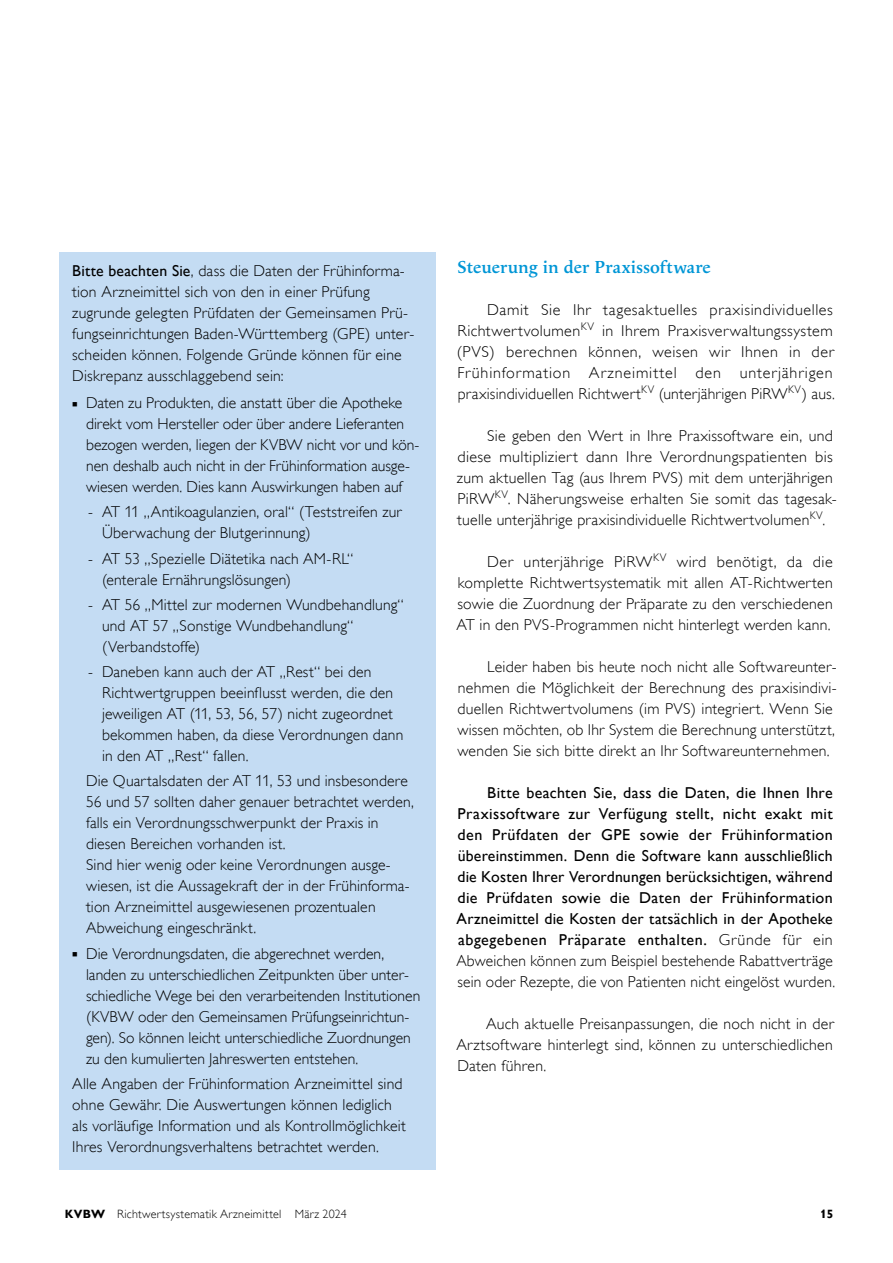
<style>
.page{position:relative;width:893px;height:1263px;background:#fff}
.page>*{position:absolute;margin:0;border:0;box-sizing:border-box;transform-origin:0 0}
._01_-_CopyHead_-_12{font:600 18px "Apolline Std";letter-spacing:-.005em;color:#0096d6}
.Fazit_-Bullet_schwar{font:300 15.75px/21px "Gill Alt One";letter-spacing:.005em;color:#000}
._03_-_Copy_mEinzug{font:300 15.75px/21px "Gill Alt One";letter-spacing:.02em;color:#000}
._03_-_Copy_mEinzug-2{font:15.75px/21px "Gill Alt One";letter-spacing:.02em;color:#000}
.xx_02_Info_Copy_-_10{font:300 15.75px/21px "Gill Alt One";letter-spacing:.01em;color:#000}
.t1{font:300 12px "Gill Alt One";letter-spacing:.02em;color:#000}
.t2{font:700 12px "Gill Alt One";color:#000}
.s1{font-weight:400}
.s2{font-weight:300}
.s3{font-weight:700}
</style>
<div class="page">
<div style="left:60px;top:252px;width:376px;height:917px;background:#c4dcf3"></div>
<p class="xx_02_Info_Copy_-_10" style="left:72px;top:260px;width:343px"><span class="s1">Bitte beachten Sie</span>, dass die Daten der Frühinforma&shy;tion Arzneimittel sich von den in einer Prüfung zugrunde gelegten Prüfdaten der Gemeinsamen Prü&shy;fungseinrichtungen Baden-Württemberg (GPE) unter&shy;scheiden können. Folgende Gründe können für eine Diskrepanz ausschlaggebend sein:</p>
<p class="Fazit_-Bullet_schwar" style="left:86px;top:392px;width:335px">Daten zu Produkten, die anstatt über die Apotheke direkt vom Hersteller oder über andere Lieferanten bezogen werden, liegen der KVBW nicht vor und kön&shy;nen deshalb auch nicht in der Frühinformation ausge&shy;wiesen werden. Dies kann Auswirkungen haben auf</p>
<p class="Fazit_-Bullet_schwar" style="left:102px;top:501px;width:301px;text-indent:-14px">- AT 11 „Antikoagulanzien, oral“ (Teststreifen zur<br>Überwachung der Blutgerinnung)</p>
<p class="Fazit_-Bullet_schwar" style="left:102px;top:548px;width:253px;text-indent:-14px">- AT 53 „Spezielle Diätetika nach AM-RL“ (enterale Ernährungslösungen)</p>
<p class="Fazit_-Bullet_schwar" style="left:102px;top:594px;width:303px;text-indent:-14px">- AT 56 „Mittel zur modernen Wundbehandlung“ und AT 57 „Sonstige Wundbehandlung“ (Verbandstoffe)</p>
<p class="Fazit_-Bullet_schwar" style="left:102px;top:661px;width:303px;text-indent:-14px">- Daneben kann auch der AT „Rest“ bei den Richtwertgruppen beeinflusst werden, die den jeweiligen AT (11, 53, 56, 57) nicht zugeordnet bekommen haben, da diese Verordnungen dann in den AT „Rest“ fallen.</p>
<p class="Fazit_-Bullet_schwar" style="left:86px;top:770px;width:329px">Die Quartalsdaten der AT 11, 53 und insbesondere 56 und 57 sollten daher genauer betrachtet werden, falls ein Verordnungsschwerpunkt der Praxis in diesen Bereichen vorhanden ist.<br>Sind hier wenig oder keine Verordnungen ausge&shy;wiesen, ist die Aussagekraft der in der Frühinforma&shy;tion Arzneimittel ausgewiesenen prozentualen Abweichung eingeschränkt.</p>
<p class="Fazit_-Bullet_schwar" style="left:86px;top:943px;width:336px">Die Verordnungsdaten, die abgerechnet werden, landen zu unterschiedlichen Zeitpunkten über unter&shy;schiedliche Wege bei den verarbeitenden Institutionen (KVBW oder den Gemeinsamen Prüfungseinrichtun&shy;gen). So können leicht unterschiedliche Zuordnungen zu den kumulierten Jahreswerten entstehen.</p>
<p class="xx_02_Info_Copy_-_10" style="left:72px;top:1073px;width:335px">Alle Angaben der Frühinformation Arzneimittel sind ohne Gewähr. Die Auswertungen können lediglich als vorläufige Information und als Kontrollmöglichkeit Ihres Verordnungsverhaltens betrachtet werden.</p>
<p class="_01_-_CopyHead_-_12" style="left:457px;top:256px;width:255px">Steuerung in der Praxissoftware</p>
<p class="_03_-_Copy_mEinzug" style="left:457px;top:299px;width:380px;text-indent:30px">Damit Sie Ihr tagesaktuelles praxisindividuelles Richtwertvolumen<sup>KV</sup> in Ihrem Praxisverwaltungssystem (PVS) berechnen können, weisen wir Ihnen in der Frühinformation Arzneimittel den unterjährigen praxisindividuellen Richtwert<sup>KV</sup> (unterjährigen PiRW<sup>KV</sup>) aus.</p>
<p class="_03_-_Copy_mEinzug" style="left:457px;top:425px;width:381px;text-indent:30px">Sie geben den Wert in Ihre Praxissoftware ein, und diese multipliziert dann Ihre Verordnungspatienten bis zum aktuellen Tag (aus Ihrem PVS) mit dem unterjährigen PiRW<sup>KV</sup>. Näherungsweise erhalten Sie somit das tagesak&shy;tuelle unterjährige praxisindividuelle Richtwertvolumen<sup>KV</sup>.</p>
<p class="_03_-_Copy_mEinzug" style="left:456px;top:551px;width:378px;text-align:justify;text-indent:31px">Der unterjährige PiRW<sup>KV</sup> wird benötigt, da die komplette Richtwertsystematik mit allen AT-Richtwerten sowie die Zuordnung der Präparate zu den verschiedenen AT in den PVS-Programmen nicht hinterlegt werden kann.</p>
<p class="_03_-_Copy_mEinzug" style="left:457px;top:656px;width:381px;text-indent:30px">Leider haben bis heute noch nicht alle Softwareunter&shy;nehmen die Möglichkeit der Berechnung des praxisindivi&shy;duellen Richtwertvolumens (im PVS) integriert. Wenn Sie wissen möchten, ob Ihr System die Berechnung unterstützt, wenden Sie sich bitte direkt an Ihr Softwareunternehmen.</p>
<p class="_03_-_Copy_mEinzug-2" style="left:456px;top:782px;width:380px;text-indent:31px">Bitte beachten Sie, dass die Daten, die Ihnen Ihre Praxissoftware zur Verfügung stellt, nicht exakt mit den Prüfdaten der GPE sowie der Frühinformation übereinstimmen. Denn die Software kann ausschließlich die Kosten Ihrer Verordnungen berücksichtigen, während die Prüfdaten sowie die Daten der Frühinformation Arzneimittel die Kosten der tatsächlich in der Apotheke abgegebenen Präparate enthalten. <span class="s2">Gründe für ein Abweichen können zum Beispiel bestehende Rabattverträge sein oder Rezepte, die von Patienten nicht eingelöst wurden.</span></p>
<p class="_03_-_Copy_mEinzug" style="left:456px;top:1013px;width:379px;text-align:justify;text-indent:30px">Auch aktuelle Preisanpassungen, die noch nicht in der Arztsoftware hinterlegt sind, können zu unterschiedlichen Daten führen.</p>
<p class="t1" style="left:65px;top:1207px;width:283px"><span class="s3">KVBW</span> Richtwertsystematik Arzneimittel März 2024</p>
<p class="t2" style="left:820px;top:1207px;width:15px">15</p>
</div>
